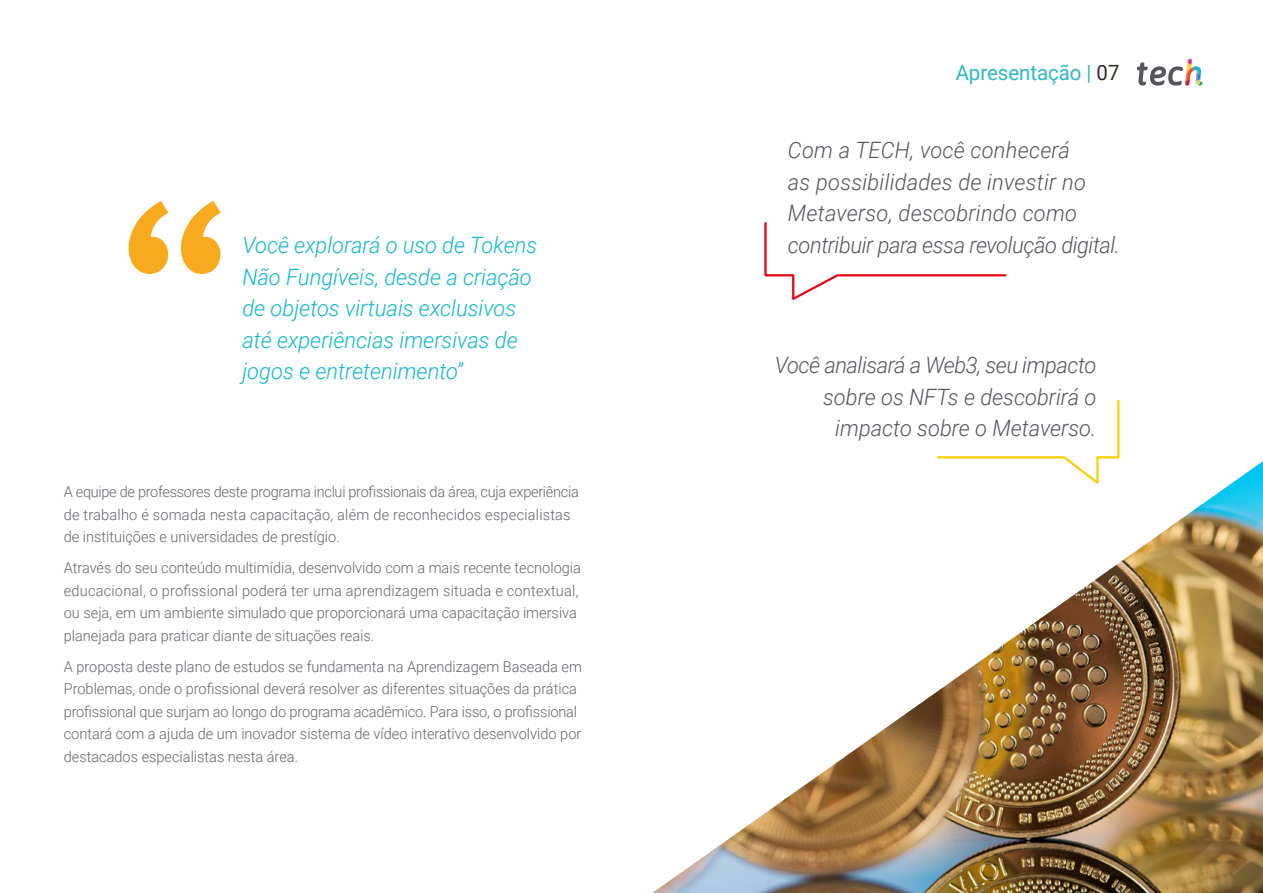
<style>
.page{position:relative;width:1263px;height:893px;background:#fff}
.page>*{position:absolute;margin:0;border:0;box-sizing:border-box;transform-origin:0 0}
.t1{font:italic 300 22.5px/31.5px "Roboto";color:#52555b;text-align:right}
.t2{font:italic 300 22.5px/31.5px "Roboto";color:#0fb6cf}
.t3{font:21px "Roboto";color:#2db8c5}
.t4{font:300 15px/22.5px "Roboto";color:#61646a}
.s1{color:#312e20}
</style>
<div class="page">
<svg style="left:129px;top:201px;width:92px;height:73px"></svg>
<svg style="left:937px;top:400px;width:183px;height:61px"></svg>
<svg style="left:764px;top:222px;width:243px;height:78px"></svg>
<svg style="left:1137px;top:59px;width:65px;height:27px"></svg>
<img style="left:652px;top:461px;width:611px;height:432px">
<h1 class="t2" style="left:242px;top:229px;width:296px">Você explorará o uso de Tokens<br>Não Fungíveis, desde a criação de objetos virtuais exclusivos até experiências imersivas de jogos e entretenimento”</h1>
<p class="t4" style="left:64px;top:480px;width:516px">A equipe de professores deste programa inclui profissionais da área, cuja experiência de trabalho é somada nesta capacitação, além de reconhecidos especialistas de instituições e universidades de prestígio.</p>
<p class="t4" style="left:64px;top:556px;width:519px">Através do seu conteúdo multimídia, desenvolvido com a mais recente tecnologia educacional, o profissional poderá ter uma aprendizagem situada e contextual, ou seja, em um ambiente simulado que proporcionará uma capacitação imersiva planejada para praticar diante de situações reais.</p>
<p class="t4" style="left:64px;top:654px;width:520px">A proposta deste plano de estudos se fundamenta na Aprendizagem Baseada em Problemas, onde o profissional deverá resolver as diferentes situações da prática profissional que surjam ao longo do programa acadêmico. Para isso, o profissional contará com a ajuda de um inovador sistema de vídeo interativo desenvolvido por destacados especialistas nesta área.</p>
<h2 class="t3" style="left:956px;top:57px;width:165px">Apresentação | <span class="s1">07</span></h2>
<h1 class="t1" style="left:788px;top:134px;width:334px;text-align:left">Com a TECH, você conhecerá<br>as possibilidades de investir no<br>Metaverso, descobrindo como contribuir para essa revolução digital.</h1>
<h1 class="t1" style="left:775px;top:349px;width:323px">Você analisará a Web3, seu impacto sobre os NFTs e descobrirá o impacto sobre o Metaverso.</h1>
</div>
